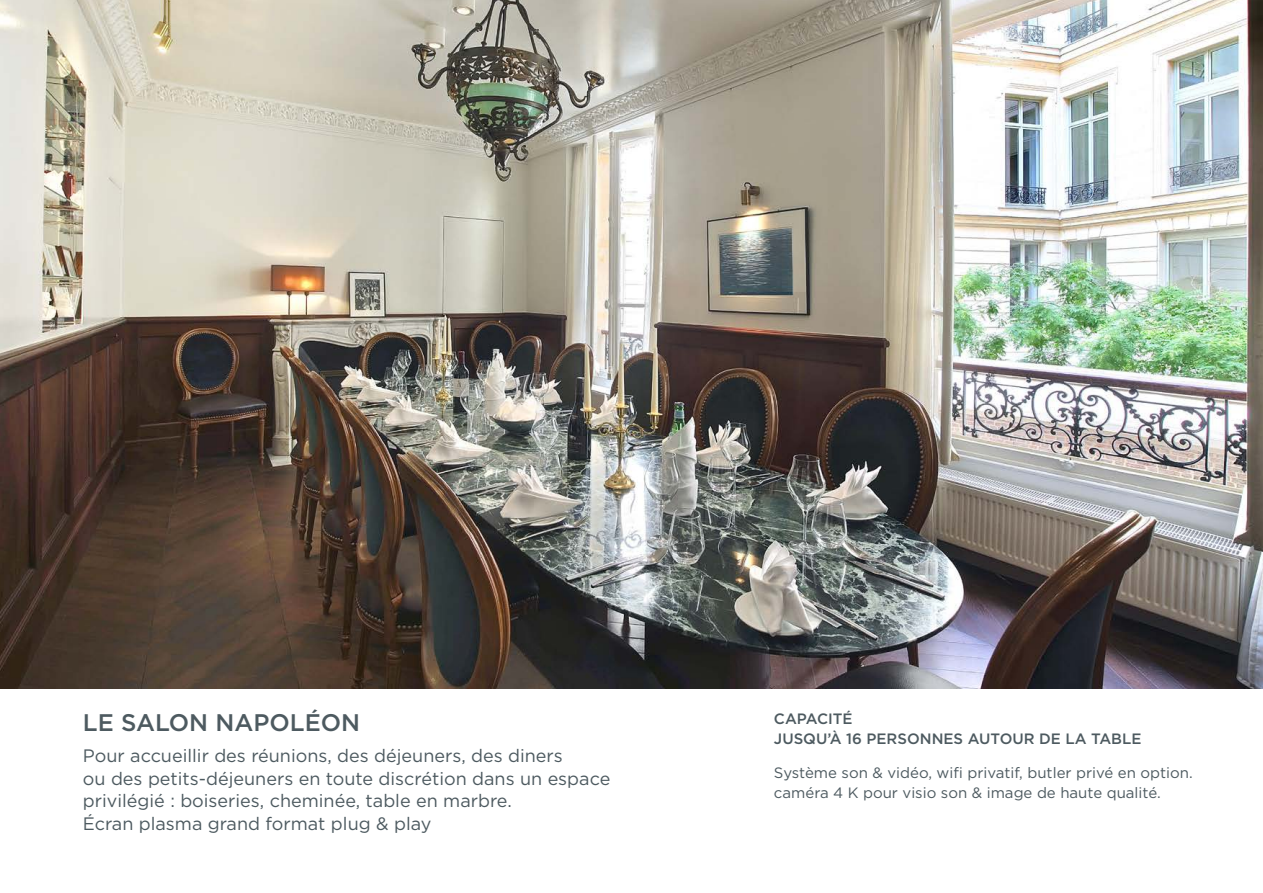
<style>
.page{position:relative;width:1263px;height:893px;background:#fff}
.page>*{position:absolute;margin:0;border:0;box-sizing:border-box;transform-origin:0 0}
.t1{font:500 24px "Gotham";color:#4d5a60}
.t2{font:18px/22.5px "Gotham";color:#4d5a60}
.t3{font:15px/19.5px "Gotham";color:#4d5a60}
.t4{font:500 15px/19.5px "Gotham";color:#4d5a60}
</style>
<div class="page">
<img style="left:0;top:0;width:1263px;height:689px">
<h1 class="t1" style="left:83px;top:707px;width:279px">LE SALON NAPOLÉON</h1>
<p class="t2" style="left:83px;top:744px;width:529px">Pour accueillir des réunions, des déjeuners, des diners<br>ou des petits-déjeuners en toute discrétion dans un espace privilégié : boiseries, cheminée, table en marbre.<br>Écran plasma grand format plug &amp; play</p>
<p class="t4" style="left:774px;top:709px;width:369px">CAPACITÉ<br>JUSQU’À 16 PERSONNES AUTOUR DE LA TABLE</p>
<p class="t3" style="left:774px;top:763px;width:420px">Système son &amp; vidéo, wifi privatif, butler privé en option. caméra 4 K pour visio son &amp; image de haute qualité.</p>
</div>
